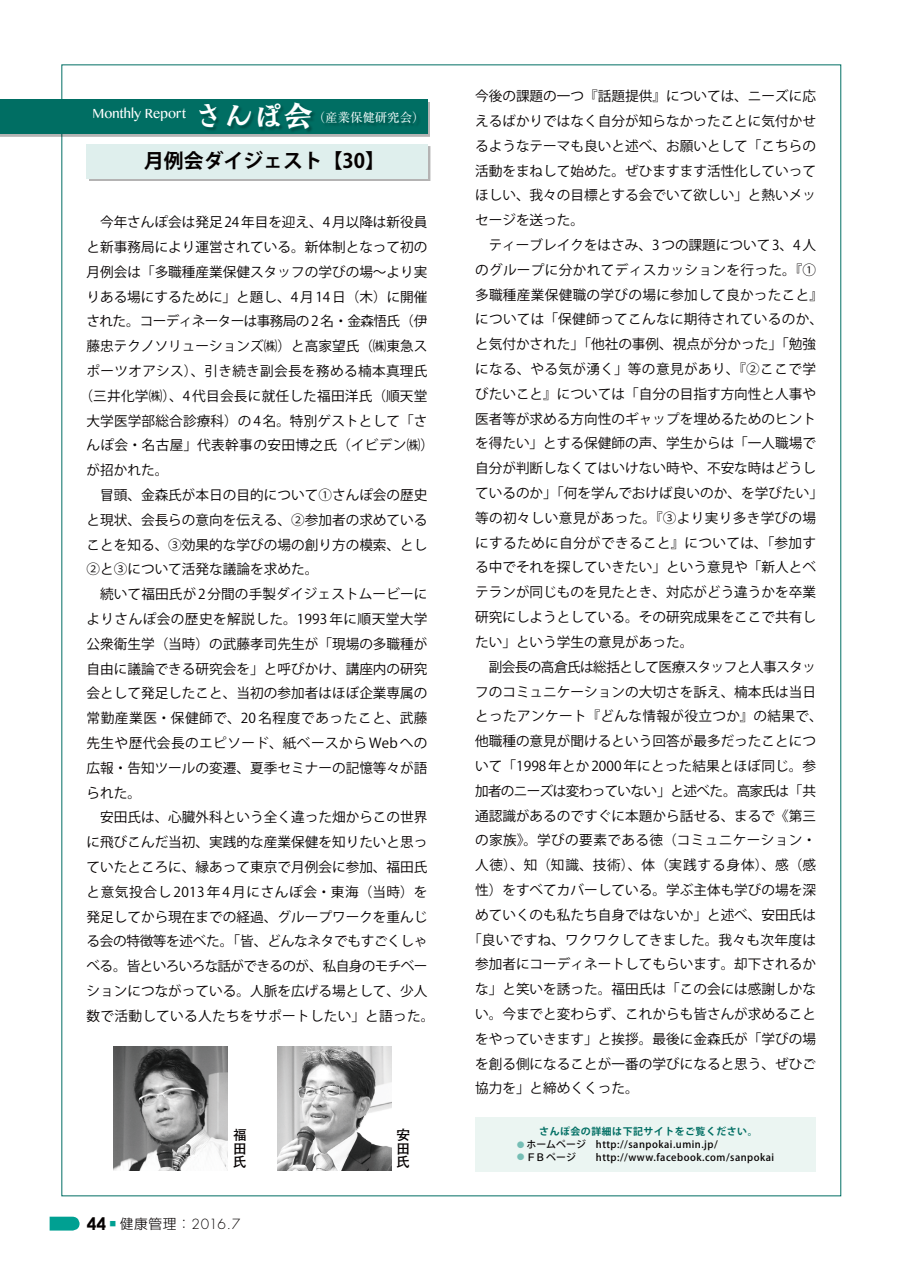
<style>
.page{position:relative;width:903px;height:1275px;background:#fff}
.page>*{position:absolute;margin:0;border:0;box-sizing:border-box;transform-origin:0 0}
.t1{font:700 19.78px "Koz Go Pro";color:#050101}
.t2{font:700 17.32px "Century Gothic";color:#050101}
.t3{font:14.88px "Kannada MN";color:#fff;scale:.95 1}
.t4{font:13.65px "Koz Go Pr 6 N";color:#050101}
.t5{font:13.65px "Koz Go Pr 6 N";letter-spacing:.025em;color:#050101}
.t6{font:13.65px "Koz Go Pr 6 N";letter-spacing:.03em;color:#050101}
.t7{font:13.65px "Koz Go Pr 6 N";letter-spacing:-.05em;color:#050101}
.t8{font:13.65px "Koz Go Pr 6 N";letter-spacing:.045em;color:#050101}
.t9{font:13.65px "Koz Go Pr 6 N";letter-spacing:-.045em;color:#050101}
.t10{font:13.65px "Koz Go Pr 6 N";letter-spacing:-.025em;color:#050101}
.t11{font:13.65px "Koz Go Pr 6 N";letter-spacing:-.04em;color:#050101}
.t12{font:13.65px "Koz Go Pr 6 N";letter-spacing:.065em;color:#050101}
.t13{font:13.65px "Koz Go Pr 6 N";letter-spacing:.035em;color:#050101}
.t14{font:13.65px "Koz Go Pr 6 N";letter-spacing:.02em;color:#050101}
.t15{font:300 13.65px "Futura";color:#050101}
.t16{font:700 13.65px/13.7px "Futo Go B101 Pro";color:#050101;text-align:justify}
.t17{font:12.42px "Ryumin Pr 6";color:#fff}
.t18{font:500 9.97px/12.8px "Koz Go Pro";letter-spacing:.05em;color:#050101}
.s1{font-family:"Moaria Std";font-weight:700;font-size:29.75px}
.s2{font-family:"Shin Go Pro"}
.s3{font-weight:700;color:#006e63}
.s4{font-weight:700;font-size:11.2px;color:#76beb5}
</style>
<div class="page">
<svg style="left:50px;top:1217px;width:30px;height:13px"></svg>
<div style="left:0;top:102px;width:430px;height:34px;background:#b4b3b3"></div>
<div style="left:0;top:99px;width:428px;height:35px;background:#006e63"></div>
<svg style="left:202px;top:106px;width:15px;height:22px"></svg>
<svg style="left:229px;top:105px;width:84px;height:25px"></svg>
<svg style="left:330px;top:114px;width:84px;height:10px"></svg>
<div style="left:89px;top:146px;width:341px;height:35px;background:#b4b3b3"></div>
<div style="left:87px;top:144px;width:341px;height:35px;background:#dfefed"></div>
<div style="left:475px;top:1117px;width:341px;height:54px;background:#ebf5f2"></div>
<img style="left:277px;top:1047px;width:114px;height:124px">
<img style="left:114px;top:1047px;width:114px;height:124px">
<hr style="left:902px;top:849px;width:1px;height:426px;background:#dfefed">
<hr style="left:902px;top:0;width:1px;height:873px;background:#2c8278">
<p class="t3" style="left:93px;top:104px;width:233px">Monthly Report <span class="s1">さんぽ会</span></p>
<p class="t17" style="left:313px;top:108px;width:113px">（産業保健研究会）</p>
<h1 class="t1" style="left:144px;top:148px;width:242px">月例会ダイジェスト【30】</h1>
<p class="t4" style="left:86px;top:214px;width:342px">　今年さんぽ会は発足 24 年目を迎え、4 月以降は新役員</p>
<p class="t4" style="left:86px;top:239px;width:343px">と新事務局により運営されている。新体制となって初の</p>
<p class="t4" style="left:86px;top:264px;width:343px">月例会は「多職種産業保健スタッフの学びの場～より実</p>
<p class="t4" style="left:86px;top:289px;width:343px">りある場にするために」と題し、4 月 14 日（木）に開催</p>
<p class="t9" style="left:86px;top:314px;width:343px">された。コーディネーターは事務局の 2 名・金森悟氏（伊</p>
<p class="t4" style="left:86px;top:338px;width:343px">藤忠テクノソリューションズ㈱）と高家望氏（㈱東急ス</p>
<p class="t5" style="left:86px;top:363px;width:343px">ポーツオアシス）、引き続き副会長を務める楠本真理氏</p>
<p class="t4" style="left:80px;top:388px;width:349px">（三井化学㈱）、4 代目会長に就任した福田洋氏（順天堂</p>
<p class="t4" style="left:86px;top:413px;width:342px">大学医学部総合診療科）の 4 名。特別ゲストとして「さ</p>
<p class="t6" style="left:86px;top:438px;width:349px">んぽ会・名古屋」代表幹事の安田博之氏（イビデン㈱）</p>
<p class="t4" style="left:86px;top:462px;width:83px">が招かれた。</p>
<p class="t4" style="left:86px;top:487px;width:343px">　冒頭、金森氏が本日の目的について①さんぽ会の歴史</p>
<p class="t4" style="left:86px;top:512px;width:343px">と現状、会長らの意向を伝える、②参加者の求めている</p>
<p class="t4" style="left:86px;top:537px;width:343px">ことを知る、③効果的な学びの場の創り方の模索、とし</p>
<p class="t4" style="left:86px;top:562px;width:233px">②と③について活発な議論を求めた。</p>
<p class="t4" style="left:86px;top:586px;width:343px">　続いて福田氏が 2 分間の手製ダイジェストムービーに</p>
<p class="t6" style="left:86px;top:611px;width:343px">よりさんぽ会の歴史を解説した。1993 年に順天堂大学</p>
<p class="t4" style="left:86px;top:636px;width:343px">公衆衛生学（当時）の武藤孝司先生が「現場の多職種が</p>
<p class="t4" style="left:86px;top:661px;width:343px">自由に議論できる研究会を」と呼びかけ、講座内の研究</p>
<p class="t4" style="left:86px;top:686px;width:343px">会として発足したこと、当初の参加者はほぼ企業専属の</p>
<p class="t8" style="left:86px;top:710px;width:343px">常勤産業医・保健師で、20 名程度であったこと、武藤</p>
<p class="t13" style="left:86px;top:735px;width:342px">先生や歴代会長のエピソード、紙ベースから Web への</p>
<p class="t4" style="left:86px;top:760px;width:343px">広報・告知ツールの変遷、夏季セミナーの記憶等々が語</p>
<p class="t4" style="left:86px;top:785px;width:56px">られた。</p>
<p class="t4" style="left:86px;top:810px;width:343px">　安田氏は、心臓外科という全く違った畑からこの世界</p>
<p class="t4" style="left:86px;top:834px;width:343px">に飛びこんだ当初、実践的な産業保健を知りたいと思っ</p>
<p class="t4" style="left:86px;top:859px;width:343px">ていたところに、縁あって東京で月例会に参加、福田氏</p>
<p class="t8" style="left:86px;top:884px;width:343px">と意気投合し 2013 年 4 月にさんぽ会・東海（当時）を</p>
<p class="t4" style="left:86px;top:909px;width:343px">発足してから現在までの経過、グループワークを重んじ</p>
<p class="t10" style="left:86px;top:934px;width:343px">る会の特徴等を述べた。「皆、どんなネタでもすごくしゃ</p>
<p class="t7" style="left:86px;top:959px;width:342px">べる。皆といろいろな話ができるのが、私自身のモチベー</p>
<p class="t4" style="left:86px;top:983px;width:343px">ションにつながっている。人脈を広げる場として、少人</p>
<p class="t5" style="left:86px;top:1008px;width:349px">数で活動している人たちをサポートしたい」と語った。</p>
<p class="t16" style="left:233px;top:1126px;width:14px">福田氏</p>
<p class="t16" style="left:396px;top:1126px;width:14px">安田氏</p>
<p class="t2" style="left:87px;top:1213px;width:21px">44</p>
<p class="t15" style="left:110px;top:1215px;width:132px"><sup>■</sup> <span class="s2">健康管理：</span>2016.7</p>
<p class="t4" style="left:475px;top:89px;width:343px">今後の課題の一つ『話題提供』については、ニーズに応</p>
<p class="t4" style="left:475px;top:113px;width:343px">えるばかりではなく自分が知らなかったことに気付かせ</p>
<p class="t4" style="left:475px;top:138px;width:343px">るようなテーマも良いと述べ、お願いとして「こちらの</p>
<p class="t4" style="left:475px;top:163px;width:343px">活動をまねして始めた。ぜひますます活性化していって</p>
<p class="t4" style="left:475px;top:188px;width:343px">ほしい、我々の目標とする会でいて欲しい」と熱いメッ</p>
<p class="t4" style="left:475px;top:213px;width:111px">セージを送った。</p>
<p class="t4" style="left:475px;top:237px;width:342px">　ティーブレイクをはさみ、3 つの課題について 3、4 人</p>
<p class="t5" style="left:475px;top:262px;width:343px">のグループに分かれてディスカッションを行った。『①</p>
<p class="t14" style="left:475px;top:287px;width:349px">多職種産業保健職の学びの場に参加して良かったこと』</p>
<p class="t5" style="left:475px;top:312px;width:349px">については「保健師ってこんなに期待されているのか、</p>
<p class="t4" style="left:475px;top:337px;width:343px">と気付かされた」「他社の事例、視点が分かった」「勉強</p>
<p class="t6" style="left:475px;top:361px;width:342px">になる、やる気が湧く」等の意見があり、『②ここで学</p>
<p class="t4" style="left:475px;top:386px;width:343px">びたいこと』については「自分の目指す方向性と人事や</p>
<p class="t4" style="left:475px;top:411px;width:343px">医者等が求める方向性のギャップを埋めるためのヒント</p>
<p class="t4" style="left:475px;top:436px;width:343px">を得たい」とする保健師の声、学生からは「一人職場で</p>
<p class="t4" style="left:475px;top:461px;width:343px">自分が判断しなくてはいけない時や、不安な時はどうし</p>
<p class="t4" style="left:475px;top:485px;width:349px">ているのか」「何を学んでおけば良いのか、を学びたい」</p>
<p class="t5" style="left:475px;top:510px;width:343px">等の初々しい意見があった。『③より実り多き学びの場</p>
<p class="t5" style="left:475px;top:535px;width:342px">にするために自分ができること』については、「参加す</p>
<p class="t4" style="left:475px;top:560px;width:343px">る中でそれを探していきたい」という意見や「新人とベ</p>
<p class="t4" style="left:475px;top:585px;width:343px">テランが同じものを見たとき、対応がどう違うかを卒業</p>
<p class="t4" style="left:475px;top:609px;width:343px">研究にしようとしている。その研究成果をここで共有し</p>
<p class="t4" style="left:475px;top:634px;width:220px">たい」という学生の意見があった。</p>
<p class="t11" style="left:475px;top:659px;width:342px">　副会長の高倉氏は総括として医療スタッフと人事スタッ</p>
<p class="t4" style="left:475px;top:684px;width:343px">フのコミュニケーションの大切さを訴え、楠本氏は当日</p>
<p class="t5" style="left:475px;top:709px;width:349px">とったアンケート『どんな情報が役立つか』の結果で、</p>
<p class="t4" style="left:475px;top:733px;width:343px">他職種の意見が聞けるという回答が最多だったことにつ</p>
<p class="t4" style="left:475px;top:758px;width:343px">いて「1998 年とか 2000 年にとった結果とほぼ同じ。参</p>
<p class="t7" style="left:475px;top:783px;width:343px">加者のニーズは変わっていない」と述べた。高家氏は「共</p>
<p class="t4" style="left:475px;top:808px;width:343px">通認識があるのですぐに本題から話せる、まるで《第三</p>
<p class="t6" style="left:475px;top:833px;width:343px">の家族》。学びの要素である徳（コミュニケーション・</p>
<p class="t12" style="left:475px;top:857px;width:343px">人徳）、知（知識、技術）、体（実践する身体）、感（感</p>
<p class="t4" style="left:475px;top:882px;width:343px">性）をすべてカバーしている。学ぶ主体も学びの場を深</p>
<p class="t4" style="left:475px;top:907px;width:343px">めていくのも私たち自身ではないか」と述べ、安田氏は</p>
<p class="t5" style="left:468px;top:932px;width:349px">「良いですね、ワクワクしてきました。我々も次年度は</p>
<p class="t4" style="left:475px;top:957px;width:343px">参加者にコーディネートしてもらいます。却下されるか</p>
<p class="t4" style="left:475px;top:981px;width:343px">な」と笑いを誘った。福田氏は「この会には感謝しかな</p>
<p class="t4" style="left:475px;top:1006px;width:343px">い。今までと変わらず、これからも皆さんが求めること</p>
<p class="t4" style="left:475px;top:1031px;width:343px">をやっていきます」と挨拶。最後に金森氏が「学びの場</p>
<p class="t4" style="left:475px;top:1056px;width:343px">を創る側になることが一番の学びになると思う、ぜひご</p>
<p class="t4" style="left:475px;top:1081px;width:165px">協力を」と締めくくった。</p>
<p class="t18" style="left:515px;top:1126px;width:260px;text-indent:24px"><span class="s3">さんぽ会の詳細は下記サイトをご覧ください。<br></span><span class="s4">◦</span>ホームページ　http://sanpokai.umin.jp/<br><span class="s4">◦</span>ＦＢページ　　http://www.facebook.com/sanpokai</p>
</div>
